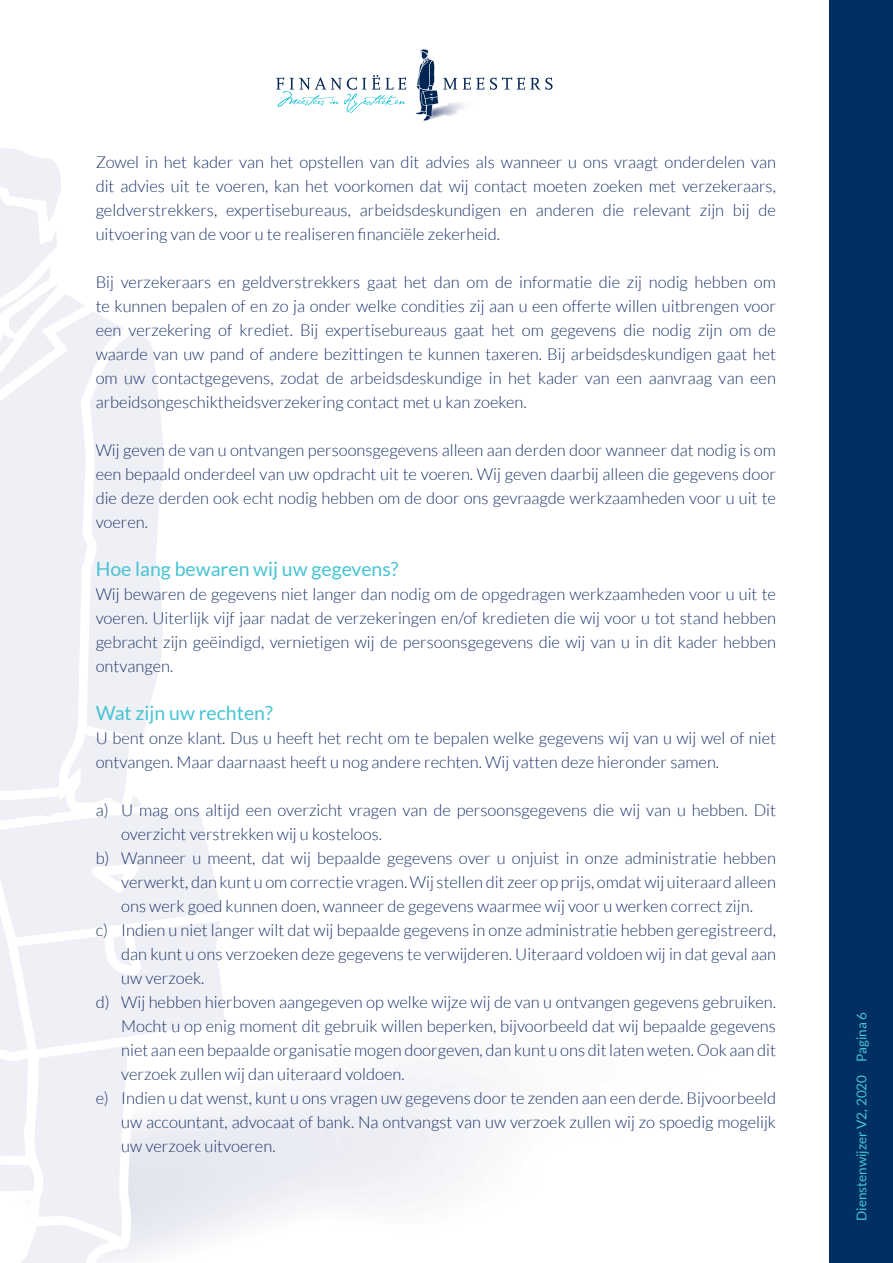
<style>
.page{position:relative;width:893px;height:1263px;background:#fff}
.page>*{position:absolute;margin:0;border:0;box-sizing:border-box;transform-origin:0 0}
.t1{font:19.5px "Lato";color:#47c3d2}
.t2{font:300 16.5px/24px "Lato";color:#1d3369;text-align:justify}
.t3{font:13.5px "Lato";color:#47c3d2}
</style>
<div class="page">
<svg style="left:0;top:1061px;width:138px;height:188px;fill:#eff0f5"></svg>
<svg style="left:0;top:1216px;width:126px;height:47px"></svg>
<svg style="left:0;top:1144px;width:43px;height:64px"></svg>
<svg style="left:0;top:148px;width:224px;height:913px"></svg>
<div style="left:829px;top:0;width:64px;height:1263px;background:#003063"></div>
<svg style="left:415px;top:49px;width:42px;height:72px"></svg>
<svg style="left:463px;top:77px;width:21px;height:13px"></svg>
<svg style="left:490px;top:77px;width:63px;height:13px"></svg>
<svg style="left:276px;top:75px;width:130px;height:38px"></svg>
<p class="t2" style="left:96px;top:150px;width:682px">Zowel in het kader van het opstellen van dit advies als wanneer u ons vraagt onderdelen van dit advies uit te voeren, kan het voorkomen dat wij contact moeten zoeken met verzekeraars, geldverstrekkers, expertisebureaus, arbeidsdeskundigen en anderen die relevant zijn bij de uitvoering van de voor u te realiseren financiële zekerheid.</p>
<p class="t2" style="left:96px;top:270px;width:682px">Bij verzekeraars en geldverstrekkers gaat het dan om de informatie die zij nodig hebben om te kunnen bepalen of en zo ja onder welke condities zij aan u een offerte willen uitbrengen voor een verzekering of krediet. Bij expertisebureaus gaat het om gegevens die nodig zijn om de waarde van uw pand of andere bezittingen te kunnen taxeren. Bij arbeidsdeskundigen gaat het om uw contactgegevens, zodat de arbeidsdeskundige in het kader van een aanvraag van een arbeidsongeschiktheidsverzekering contact met u kan zoeken.</p>
<p class="t2" style="left:96px;top:438px;width:682px">Wij geven de van u ontvangen persoonsgegevens alleen aan derden door wanneer dat nodig is om een bepaald onderdeel van uw opdracht uit te voeren. Wij geven daarbij alleen die gegevens door die deze derden ook echt nodig hebben om de door ons gevraagde werkzaamheden voor u uit te voeren.</p>
<p class="t1" style="left:96px;top:558px;width:304px">Hoe lang bewaren wij uw gegevens?</p>
<p class="t2" style="left:96px;top:582px;width:682px">Wij bewaren de gegevens niet langer dan nodig om de opgedragen werkzaamheden voor u uit te voeren. Uiterlijk vijf jaar nadat de verzekeringen en/of kredieten die wij voor u tot stand hebben gebracht zijn geëindigd, vernietigen wij de persoonsgegevens die wij van u in dit kader hebben ontvangen.</p>
<p class="t1" style="left:96px;top:702px;width:179px">Wat zijn uw rechten?</p>
<p class="t2" style="left:96px;top:726px;width:682px">U bent onze klant. Dus u heeft het recht om te bepalen welke gegevens wij van u wij wel of niet ontvangen. Maar daarnaast heeft u nog andere rechten. Wij vatten deze hieronder samen.</p>
<p class="t2" style="left:121px;top:798px;width:656px;text-indent:-26px">a) U mag ons altijd een overzicht vragen van de persoonsgegevens die wij van u hebben. Dit overzicht verstrekken wij u kosteloos.</p>
<p class="t2" style="left:121px;top:846px;width:656px;text-indent:-26px">b) Wanneer u meent, dat wij bepaalde gegevens over u onjuist in onze administratie hebben verwerkt, dan kunt u om correctie vragen. Wij stellen dit zeer op prijs, omdat wij uiteraard alleen ons werk goed kunnen doen, wanneer de gegevens waarmee wij voor u werken correct zijn.</p>
<p class="t2" style="left:121px;top:918px;width:656px;text-indent:-26px">c) Indien u niet langer wilt dat wij bepaalde gegevens in onze administratie hebben geregistreerd, dan kunt u ons verzoeken deze gegevens te verwijderen. Uiteraard voldoen wij in dat geval aan uw verzoek.</p>
<p class="t2" style="left:121px;top:990px;width:656px;text-indent:-26px">d) Wij hebben hierboven aangegeven op welke wijze wij de van u ontvangen gegevens gebruiken.<br>Mocht u op enig moment dit gebruik willen beperken, bijvoorbeeld dat wij bepaalde gegevens niet aan een bepaalde organisatie mogen doorgeven, dan kunt u ons dit laten weten. Ook aan dit verzoek zullen wij dan uiteraard voldoen.</p>
<p class="t2" style="left:121px;top:1086px;width:656px;text-indent:-26px">e) Indien u dat wenst, kunt u ons vragen uw gegevens door te zenden aan een derde. Bijvoorbeeld uw accountant, advocaat of bank. Na ontvangst van uw verzoek zullen wij zo spoedig mogelijk uw verzoek uitvoeren.</p>
<p class="t3" style="left:854px;top:1221px;width:210px;rotate:-90deg">Dienstenwijzer V2, 2020 Pagina 6</p>
</div>
